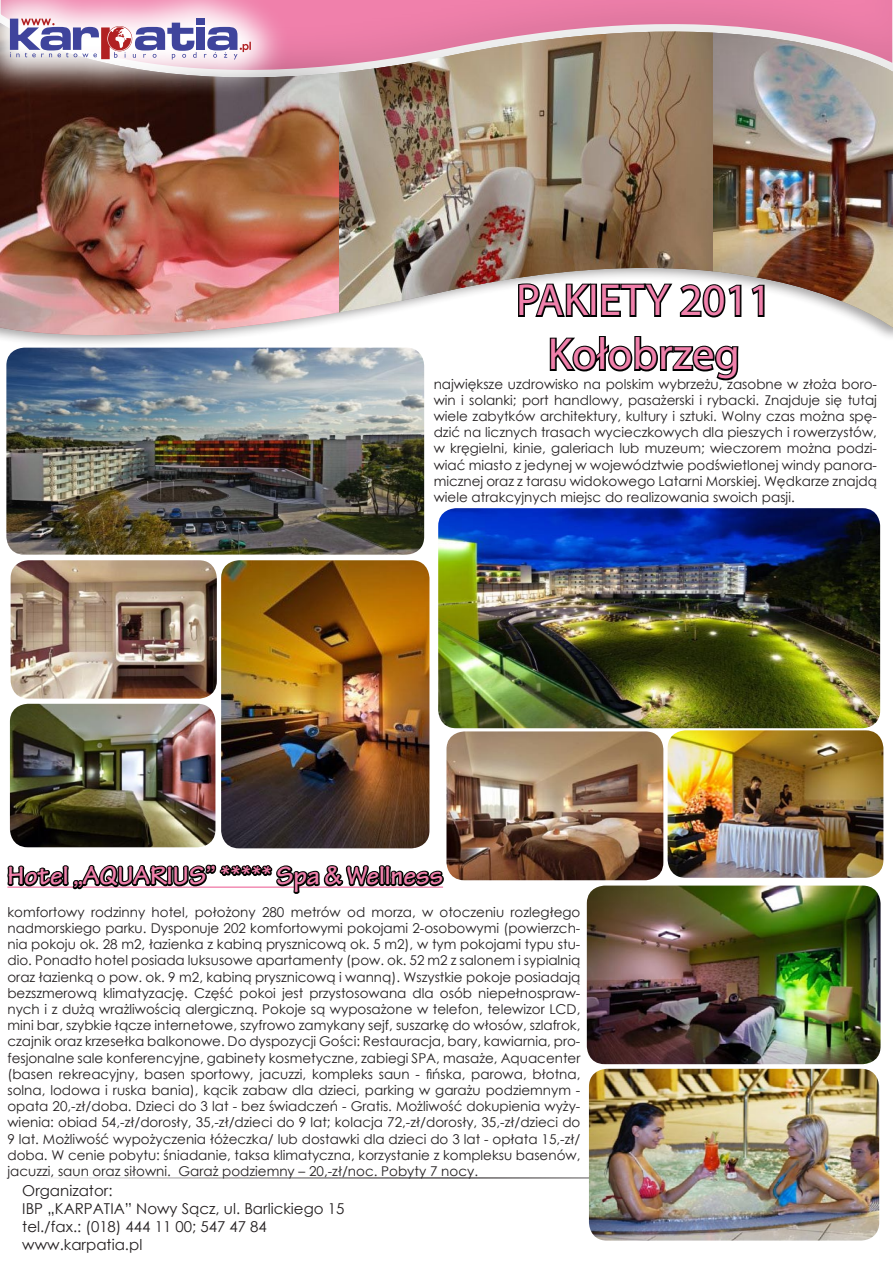
<style>
.page{position:relative;width:893px;height:1263px;background:#fff}
.page>*{position:absolute;margin:0;border:0;box-sizing:border-box;transform-origin:0 0}
.t1{font:45px "Myriad Pro";color:#f080ab}
.t2{font:700 27px "Tekton Pro";color:#f080ab}
.t3{font:15px "Century Gothic";color:#231f20}
.t4{font:13.5px/16.2px "Century Gothic";color:#231f20;text-align:justify}
</style>
<div class="page">
<img style="left:712px;top:80px;width:181px;height:186px">
<img style="left:338px;top:80px;width:374px;height:186px">
<img style="left:0;top:80px;width:338px;height:186px">
<div style="left:0;top:0;width:893px;height:80px;background:#231f20;opacity:.34"></div>
<img style="left:0;top:0;width:337px;height:146px">
<svg style="left:10px;top:19px;width:241px;height:41px"></svg>
<div style="left:0;top:266px;width:893px;height:997px;background:#231f20;opacity:.4"></div>
<hr style="left:17px;top:1177px;width:858px;height:1px;background:#231f20">
<svg style="left:516px;top:281px;width:227px;height:38px"></svg>
<svg style="left:750px;top:283px;width:16px;height:35px"></svg>
<svg style="left:548px;top:334px;width:192px;height:48px"></svg>
<img style="left:438px;top:508px;width:442px;height:220px">
<img style="left:221px;top:560px;width:208px;height:288px">
<img style="left:587px;top:885px;width:294px;height:179px">
<img style="left:11px;top:560px;width:206px;height:139px">
<img style="left:668px;top:730px;width:215px;height:148px">
<img style="left:6px;top:348px;width:418px;height:207px">
<img style="left:10px;top:704px;width:205px;height:143px">
<img style="left:446px;top:731px;width:217px;height:149px">
<svg style="left:6px;top:861px;width:439px;height:37px"></svg>
<img style="left:589px;top:1069px;width:290px;height:171px">
<p class="t1" style="left:516px;top:273px;width:257px">PAKIETY 2011</p>
<p class="t1" style="left:548px;top:327px;width:194px">Kołobrzeg</p>
<p class="t4" style="left:434px;top:375px;width:445px">największe uzdrowisko na polskim wybrzeżu, zasobne w złoża boro&shy;win i solanki; port handlowy, pasażerski i rybacki. Znajduje się tutaj wiele zabytków architektury, kultury i sztuki. Wolny czas można spę&shy;dzić na licznych trasach wycieczkowych dla pieszych i rowerzystów, w kręgielni, kinie, galeriach lub muzeum; wieczorem można podzi&shy;wiać miasto z jedynej w województwie podświetlonej windy panora&shy;micznej oraz z tarasu widokowego Latarni Morskiej. Wędkarze znajdą wiele atrakcyjnych miejsc do realizowania swoich pasji.</p>
<p class="t2" style="left:7px;top:860px;width:437px">Hotel „AQUARIUS” ***** Spa &amp; Wellness</p>
<p class="t4" style="left:7px;top:904px;width:574px">komfortowy rodzinny hotel, położony 280 metrów od morza, w otoczeniu rozległego nadmorskiego parku. Dysponuje 202 komfortowymi pokojami 2-osobowymi (powierzch&shy;nia pokoju ok. 28 m2, łazienka z kabiną prysznicową ok. 5 m2), w tym pokojami typu stu&shy;dio. Ponadto hotel posiada luksusowe apartamenty (pow. ok. 52 m2 z salonem i sypialnią oraz łazienką o pow. ok. 9 m2, kabiną prysznicową i wanną). Wszystkie pokoje posiadają bezszmerową klimatyzację. Część pokoi jest przystosowana dla osób niepełnospraw&shy;nych i z dużą wrażliwością alergiczną. Pokoje są wyposażone w telefon, telewizor LCD, mini bar, szybkie łącze internetowe, szyfrowo zamykany sejf, suszarkę do włosów, szlafrok, czajnik oraz krzesełka balkonowe. Do dyspozycji Gości: Restauracja, bary, kawiarnia, pro&shy;fesjonalne sale konferencyjne, gabinety kosmetyczne, zabiegi SPA, masaże, Aquacenter (basen rekreacyjny, basen sportowy, jacuzzi, kompleks saun - fińska, parowa, błotna, solna, lodowa i ruska bania), kącik zabaw dla dzieci, parking w garażu podziemnym - opata 20,-zł/doba. Dzieci do 3 lat - bez świadczeń - Gratis. Możliwość dokupienia wyży&shy;wienia: obiad 54,-zł/dorosły, 35,-zł/dzieci do 9 lat; kolacja 72,-zł/dorosły, 35,-zł/dzieci do 9 lat. Możliwość wypożyczenia łóżeczka/ lub dostawki dla dzieci do 3 lat - opłata 15,-zł/ doba. W cenie pobytu: śniadanie, taksa klimatyczna, korzystanie z kompleksu basenów, jacuzzi, saun oraz siłowni. Garaż podziemny – 20,-zł/noc. Pobyty 7 nocy.</p>
<p class="t3" style="left:22px;top:1180px;width:92px">Organizator:</p>
<p class="t3" style="left:22px;top:1198px;width:324px">IBP „KARPATIA” Nowy Sącz, ul. Barlickiego 15</p>
<p class="t3" style="left:22px;top:1216px;width:246px">tel./fax.: (018) 444 11 00; 547 47 84</p>
<p class="t3" style="left:22px;top:1234px;width:122px">www.karpatia.pl</p>
</div>
